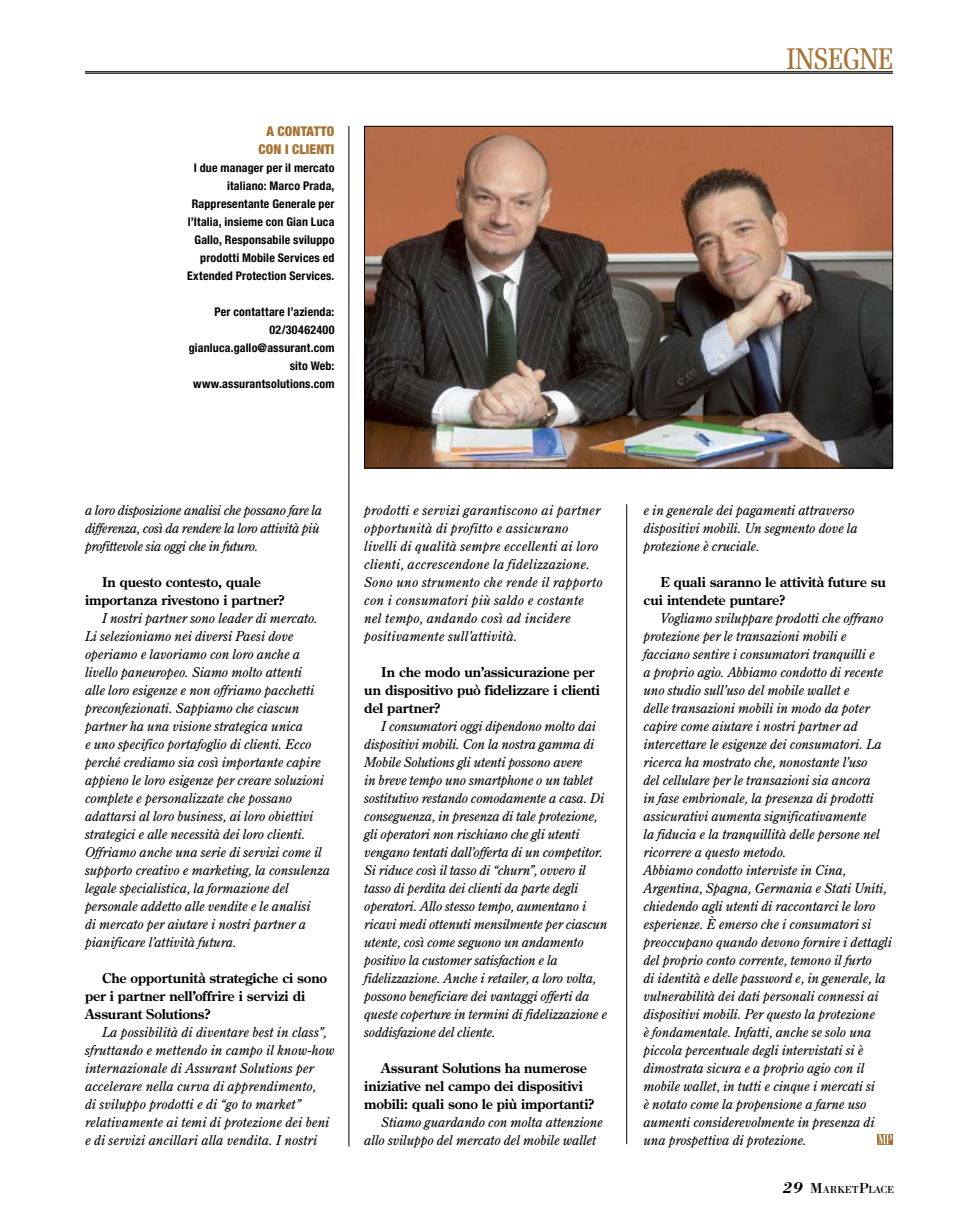
<style>
.page{position:relative;width:978px;height:1221px;background:#fff}
.page>*{position:absolute;margin:0;border:0;box-sizing:border-box;transform-origin:0 0}
.t1{font:33px "Verona";color:#a77436}
.t2{font:italic 13.5px/18px "Century Old Style Std";letter-spacing:-.005em;color:#000}
.t3{font:700 13.5px/18px "Century Old Style Std";letter-spacing:-.01em;color:#000}
.t4{font:italic 13.5px/18px "Century Old Style Std";letter-spacing:.015em;color:#000}
.t5{font:italic 13.5px/18px "Century Old Style Std";letter-spacing:-.025em;color:#000}
.t6{font:900 condensed 13.5px/18px "Helvetica Neue LT Std";letter-spacing:.01em;color:#a77436;text-align:center}
.t7{font:700 condensed 12px/18px "Helvetica Neue LT Std";letter-spacing:.015em;color:#000;text-align:right}
.t8{font:10.5px "Bodoni";color:#000}
.s1{font-weight:700;font-style:italic;font-size:16.5px}
.s2{font-size:15px}
</style>
<div class="page">
<hr style="left:85px;top:71px;width:808px;height:1px;background:#000">
<hr style="left:85px;top:73px;width:808px;height:1px;background:#000">
<hr style="left:349px;top:126px;width:1px;height:1020px;background:#000">
<hr style="left:626px;top:504px;width:1px;height:640px;background:#000">
<svg style="left:877px;top:1134px;width:16px;height:10px"></svg>
<svg style="left:878px;top:1134px;width:14px;height:10px"></svg>
<img style="left:366px;top:128px;width:525px;height:338px">
<p class="t6" style="left:259px;top:122px;width:77px">A CONTATTO<br>CON I CLIENTI</p>
<p class="t7" style="left:187px;top:158px;width:149px">I due manager per il mercato italiano: Marco Prada,<br>Rappresentante Generale per l’Italia, insieme con Gian Luca<br>Gallo, Responsabile sviluppo prodotti Mobile Services ed<br>Extended Protection Services.</p>
<p class="t7" style="left:189px;top:302px;width:147px">Per contattare l’azienda:<br>02/30462400 gianluca.gallo@assurant.com sito Web: www.assurantsolutions.com</p>
<h1 class="t1" style="left:786px;top:39px;width:109px">insegne</h1>
<p class="t5" style="left:85px;top:500px;width:239px">a loro disposizione analisi che possano fare la differenza, così da rendere la loro attività più profittevole sia oggi che in futuro.</p>
<p class="t3" style="left:85px;top:572px;width:201px;text-align:center">In questo contesto, quale importanza rivestono i partner?</p>
<p class="t2" style="left:85px;top:608px;width:246px;text-indent:17px">I nostri partner sono leader di mercato.<br>Li selezioniamo nei diversi Paesi dove operiamo e lavoriamo con loro anche a livello paneuropeo. Siamo molto attenti<br>alle loro esigenze e non offriamo pacchetti preconfezionati. Sappiamo che ciascun partner ha una visione strategica unica<br>e uno specifico portafoglio di clienti. Ecco perché crediamo sia così importante capire appieno le loro esigenze per creare soluzioni complete e personalizzate che possano adattarsi al loro business, ai loro obiettivi strategici e alle necessità dei loro clienti.<br>Offriamo anche una serie di servizi come il supporto creativo e marketing, la consulenza legale specialistica, la formazione del personale addetto alle vendite e le analisi<br>di mercato per aiutare i nostri partner a pianificare l’attività futura.</p>
<p class="t3" style="left:85px;top:968px;width:244px;text-indent:17px">Che opportunità strategiche ci sono per i partner nell’offrire i servizi di<br>Assurant Solutions?</p>
<p class="t2" style="left:85px;top:1022px;width:251px;text-indent:17px">La possibilità di diventare best in class”, sfruttando e mettendo in campo il know-how internazionale di Assurant Solutions per accelerare nella curva di apprendimento,<br>di sviluppo prodotti e di “go to market” relativamente ai temi di protezione dei beni e di servizi ancillari alla vendita. I nostri</p>
<p class="t4" style="left:364px;top:500px;width:240px">prodotti e servizi garantiscono ai partner opportunità di profitto e assicurano livelli di qualità sempre eccellenti ai loro clienti, accrescendone la fidelizzazione.<br>Sono uno strumento che rende il rapporto con i consumatori più saldo e costante nel tempo, andando così ad incidere positivamente sull’attività.</p>
<p class="t3" style="left:364px;top:662px;width:237px;text-indent:17px">In che modo un’assicurazione per un dispositivo può fidelizzare i clienti del partner?</p>
<p class="t2" style="left:364px;top:716px;width:245px;text-indent:17px">I consumatori oggi dipendono molto dai dispositivi mobili. Con la nostra gamma di Mobile Solutions gli utenti possono avere<br>in breve tempo uno smartphone o un tablet sostitutivo restando comodamente a casa. Di conseguenza, in presenza di tale protezione, gli operatori non rischiano che gli utenti vengano tentati dall’offerta di un competitor.<br>Si riduce così il tasso di “churn”, ovvero il tasso di perdita dei clienti da parte degli operatori. Allo stesso tempo, aumentano i ricavi medi ottenuti mensilmente per ciascun utente, così come seguono un andamento positivo la customer satisfaction e la fidelizzazione. Anche i retailer, a loro volta, possono beneficiare dei vantaggi offerti da queste coperture in termini di fidelizzazione e soddisfazione del cliente.</p>
<p class="t3" style="left:364px;top:1058px;width:232px;text-indent:17px">Assurant Solutions ha numerose iniziative nel campo dei dispositivi mobili: quali sono le più importanti?</p>
<p class="t2" style="left:364px;top:1112px;width:240px;text-indent:17px">Stiamo guardando con molta attenzione allo sviluppo del mercato del mobile wallet</p>
<p class="t2" style="left:643px;top:500px;width:216px">e in generale dei pagamenti attraverso dispositivi mobili. Un segmento dove la protezione è cruciale.</p>
<p class="t3" style="left:643px;top:572px;width:244px;text-indent:17px">E quali saranno le attività future su cui intendete puntare?</p>
<p class="t2" style="left:643px;top:608px;width:250px;text-indent:17px">Vogliamo sviluppare prodotti che offrano protezione per le transazioni mobili e facciano sentire i consumatori tranquilli e<br>a proprio agio. Abbiamo condotto di recente uno studio sull’uso del mobile wallet e<br>delle transazioni mobili in modo da poter capire come aiutare i nostri partner ad intercettare le esigenze dei consumatori. La ricerca ha mostrato che, nonostante l’uso<br>del cellulare per le transazioni sia ancora<br>in fase embrionale, la presenza di prodotti assicurativi aumenta significativamente<br>la fiducia e la tranquillità delle persone nel ricorrere a questo metodo.<br>Abbiamo condotto interviste in Cina, Argentina, Spagna, Germania e Stati Uniti, chiedendo agli utenti di raccontarci le loro esperienze. È emerso che i consumatori si preoccupano quando devono fornire i dettagli del proprio conto corrente, temono il furto<br>di identità e delle password e, in generale, la vulnerabilità dei dati personali connessi ai dispositivi mobili. Per questo la protezione<br>è fondamentale. Infatti, anche se solo una piccola percentuale degli intervistati si è dimostrata sicura e a proprio agio con il mobile wallet, in tutti e cinque i mercati si<br>è notato come la propensione a farne uso aumenti considerevolmente in presenza di una prospettiva di protezione.</p>
<p class="t8" style="left:783px;top:1182px;width:113px"><span class="s1">29</span> <span class="s2">M</span>ARKET<span class="s2">P</span>LACE</p>
</div>
